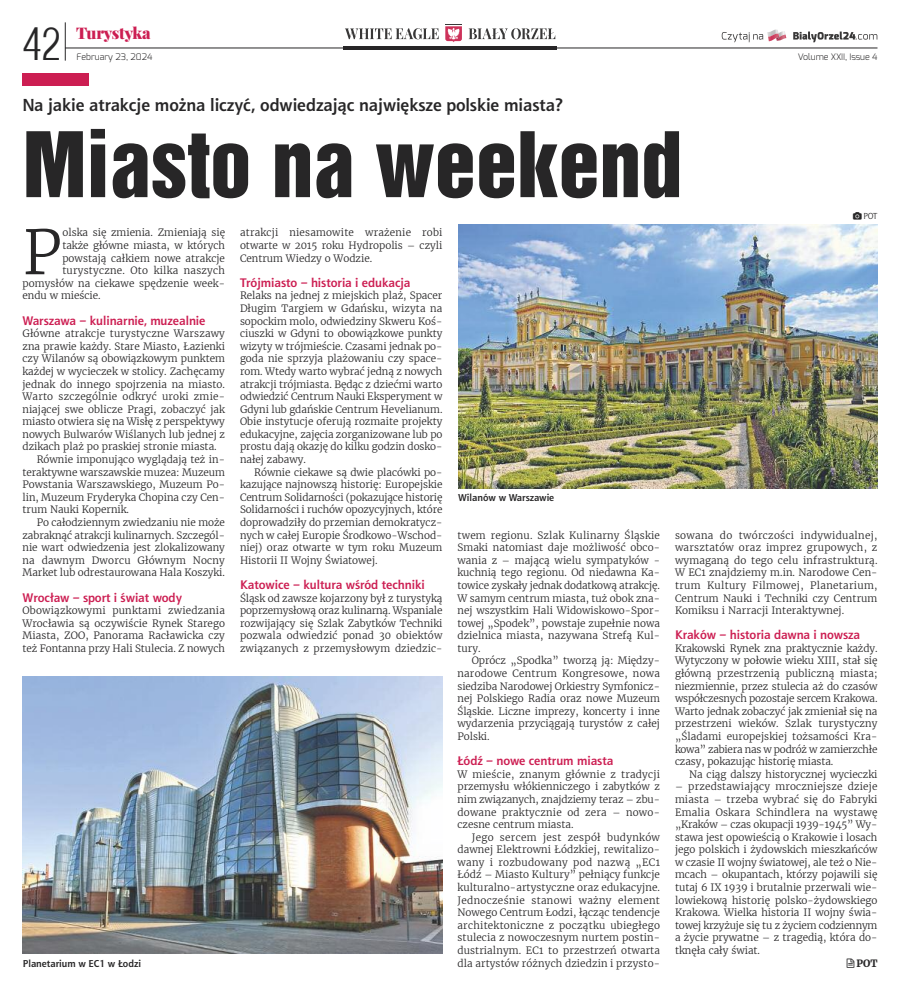
<style>
.page{position:relative;width:900px;height:990px;background:#fff}
.page>*{position:absolute;margin:0;border:0;box-sizing:border-box;transform-origin:0 0}
.t1{font:82.5px "Switzerland Inserat";color:#272627}
.t2{font:300 60.75px "Merriweather";color:#272627}
.t3{font:300 43.62px "Switzerland Cond";color:#272627}
.t4{font:700 17.5px "Aerton EFN";color:#272627}
.t5{font:900 15.62px "Playfair Display";letter-spacing:-.015em;color:#cc1e52}
.t6{font:700 12.5px "Aerton EFN";color:#cc1e52}
.t7{font:300 10px/12.6px "Merriweather";color:#272627;text-align:justify}
.t8{font:300 10px "Merriweather";letter-spacing:.02em;color:#272627}
.t9{font:700 10px "Aerton EFN";color:#272627}
.t10{font:700 10px "Merriweather";color:#272627}
.t11{font:300 9px "Exo";color:#272627}
.t12{font:8.75px "Aerton EFN";color:#272627}
</style>
<div class="page">
<div style="left:23px;top:73px;width:66px;height:12px;background:#cc1e52"></div>
<img style="left:458px;top:224px;width:419px;height:264px">
<img style="left:23px;top:677px;width:419px;height:276px">
<hr style="left:343px;top:47px;width:214px;height:3px;background:#272627">
<hr style="left:65px;top:48px;width:813px;height:1px;background:#272627">
<hr style="left:65px;top:22px;width:1px;height:39px;background:#272627">
<svg style="left:722px;top:30px;width:64px;height:12px"></svg>
<svg style="left:793px;top:32px;width:84px;height:10px"></svg>
<svg style="left:345px;top:28px;width:94px;height:11px"></svg>
<svg style="left:469px;top:28px;width:86px;height:11px"></svg>
<svg style="left:445px;top:24px;width:17px;height:18px"></svg>
<h3 class="t3" style="left:22px;top:19px;width:40px">42</h3>
<h3 class="t5" style="left:76px;top:25px;width:76px">Turystyka</h3>
<p class="t11" style="left:77px;top:51px;width:77px">February 23, 2024</p>
<p class="t11" style="left:798px;top:51px;width:81px">Volume XXII, Issue 4</p>
<h3 class="t4" style="left:23px;top:98px;width:542px">Na jakie atrakcje można liczyć, odwiedzając największe polskie miasta?</h3>
<h1 class="t1" style="left:23px;top:113px;width:661px">Miasto na weekend</h1>
<p class="t12" style="left:864px;top:212px;width:15px">POT</p>
<h2 class="t2" style="left:23px;top:215px;width:40px">P</h2>
<p class="t7" style="left:62px;top:227px;width:164px">olska się zmienia. Zmieniają się</p>
<p class="t7" style="left:62px;top:239px;width:164px">także główne miasta, w których</p>
<p class="t7" style="left:62px;top:252px;width:164px">powstają całkiem nowe atrakcje</p>
<p class="t8" style="left:62px;top:264px;width:164px">turystyczne. Oto kilka naszych</p>
<p class="t7" style="left:23px;top:277px;width:204px">pomysłów na ciekawe spędzenie week-</p>
<p class="t7" style="left:23px;top:290px;width:80px">endu w mieście.</p>
<p class="t6" style="left:23px;top:315px;width:185px">Warszawa – kulinarnie, muzealnie</p>
<p class="t7" style="left:23px;top:327px;width:204px">Główne atrakcje turystyczne Warszawy</p>
<p class="t7" style="left:23px;top:340px;width:204px">zna prawie każdy. Stare Miasto, Łazienki</p>
<p class="t7" style="left:23px;top:353px;width:204px">czy Wilanów są obowiązkowym punktem</p>
<p class="t7" style="left:23px;top:365px;width:204px">każdej w wycieczek w stolicy. Zachęcamy</p>
<p class="t7" style="left:23px;top:378px;width:204px">jednak do innego spojrzenia na miasto.</p>
<p class="t8" style="left:23px;top:390px;width:204px">Warto szczególnie odkryć uroki zmie-</p>
<p class="t7" style="left:23px;top:403px;width:204px">niającej swe oblicze Pragi, zobaczyć jak</p>
<p class="t7" style="left:23px;top:415px;width:204px">miasto otwiera się na Wisłę z perspektywy</p>
<p class="t7" style="left:23px;top:428px;width:204px">nowych Bulwarów Wiślanych lub jednej z</p>
<p class="t7" style="left:23px;top:441px;width:196px">dzikach plaż po praskiej stronie miasta.</p>
<p class="t7" style="left:37px;top:453px;width:190px">Równie imponująco wyglądają też in-</p>
<p class="t7" style="left:23px;top:466px;width:204px">teraktywne warszawskie muzea: Muzeum</p>
<p class="t7" style="left:23px;top:478px;width:204px">Powstania Warszawskiego, Muzeum Po-</p>
<p class="t7" style="left:23px;top:491px;width:204px">lin, Muzeum Fryderyka Chopina czy Cen-</p>
<p class="t7" style="left:23px;top:504px;width:108px">trum Nauki Kopernik.</p>
<p class="t7" style="left:37px;top:516px;width:190px">Po całodziennym zwiedzaniu nie może</p>
<p class="t7" style="left:23px;top:529px;width:204px">zabraknąć atrakcji kulinarnych. Szczegól-</p>
<p class="t7" style="left:23px;top:541px;width:204px">nie wart odwiedzenia jest zlokalizowany</p>
<p class="t8" style="left:23px;top:554px;width:204px">na dawnym Dworcu Głównym Nocny</p>
<p class="t7" style="left:23px;top:566px;width:204px">Market lub odrestaurowana Hala Koszyki.</p>
<p class="t6" style="left:23px;top:592px;width:161px">Wrocław – sport i świat wody</p>
<p class="t7" style="left:23px;top:604px;width:204px">Obowiązkowymi punktami zwiedzania Wrocławia są oczywiście Rynek Starego Miasta, ZOO, Panorama Racławicka czy też Fontanna przy Hali Stulecia. Z nowych</p>
<p class="t7" style="left:240px;top:227px;width:204px">atrakcji niesamowite wrażenie robi otwarte w 2015 roku Hydropolis – czyli Centrum Wiedzy o Wodzie.</p>
<p class="t6" style="left:240px;top:278px;width:172px">Trójmiasto – historia i edukacja</p>
<p class="t7" style="left:240px;top:290px;width:204px">Relaks na jednej z miejskich plaż, Spacer Długim Targiem w Gdańsku, wizyta na sopockim molo, odwiedziny Skweru Koś&shy;ciuszki w Gdyni to obowiązkowe punkty wizyty w trójmieście. Czasami jednak po&shy;goda nie sprzyja plażowaniu czy space&shy;rom. Wtedy warto wybrać jedną z nowych atrakcji trójmiasta. Będąc z dziećmi warto odwiedzić Centrum Nauki Eksperyment w Gdyni lub gdańskie Centrum Hevelianum.<br>Obie instytucje oferują rozmaite projekty edukacyjne, zajęcia zorganizowane lub po prostu dają okazję do kilku godzin dosko&shy;nałej zabawy.</p>
<p class="t7" style="left:240px;top:466px;width:204px;text-indent:14px">Równie ciekawe są dwie placówki po&shy;kazujące najnowszą historię: Europejskie Centrum Solidarności (pokazujące historię Solidarności i ruchów opozycyjnych, które doprowadziły do przemian demokratycz&shy;nych w całej Europie Środkowo-Wschod&shy;niej) oraz otwarte w tym roku Muzeum Historii II Wojny Światowej.</p>
<p class="t6" style="left:240px;top:580px;width:186px">Katowice – kultura wśród techniki</p>
<p class="t7" style="left:240px;top:592px;width:204px">Śląsk od zawsze kojarzony był z turystyką poprzemysłową oraz kulinarną. Wspaniale rozwijający się Szlak Zabytków Techniki pozwala odwiedzić ponad 30 obiektów związanych z przemysłowym dziedzic-</p>
<p class="t9" style="left:23px;top:959px;width:120px">Planetarium w EC1 w łodzi</p>
<p class="t9" style="left:458px;top:493px;width:98px">Wilanów w Warszawie</p>
<p class="t7" style="left:458px;top:529px;width:204px">twem regionu. Szlak Kulinarny Śląskie Smaki natomiast daje możliwość obco&shy;wania z – mającą wielu sympatyków - kuchnią tego regionu. Od niedawna Ka&shy;towice zyskały jednak dodatkową atrakcję.<br>W samym centrum miasta, tuż obok zna&shy;nej wszystkim Hali Widowiskowo-Spor&shy;towej „Spodek”, powstaje zupełnie nowa dzielnica miasta, nazywana Strefą Kul&shy;tury.</p>
<p class="t7" style="left:458px;top:655px;width:204px;text-indent:14px">Oprócz „Spodka” tworzą ją: Między&shy;narodowe Centrum Kongresowe, nowa siedziba Narodowej Orkiestry Symfonicz&shy;nej Polskiego Radia oraz nowe Muzeum Śląskie. Liczne imprezy, koncerty i inne wydarzenia przyciągają turystów z całej Polski.</p>
<p class="t6" style="left:458px;top:756px;width:157px">łódź – nowe centrum miasta</p>
<p class="t7" style="left:458px;top:768px;width:204px">W mieście, znanym głównie z tradycji przemysłu włókienniczego i zabytków z nim związanych, znajdziemy teraz – zbu&shy;dowane praktycznie od zera – nowo&shy;czesne centrum miasta.</p>
<p class="t7" style="left:458px;top:831px;width:204px;text-indent:14px">Jego sercem jest zespół budynków dawnej Elektrowni Łódzkiej, rewitalizo&shy;wany i rozbudowany pod nazwą „EC1<br>Łódź – Miasto Kultury” pełniący funkcje kulturalno-artystyczne oraz edukacyjne.<br>Jednocześnie stanowi ważny element Nowego Centrum Łodzi, łącząc tendencje architektoniczne z początku ubiegłego stulecia z nowoczesnym nurtem postin&shy;dustrialnym. EC1 to przestrzeń otwarta dla artystów różnych dziedzin i przysto-</p>
<p class="t7" style="left:675px;top:529px;width:204px">sowana do twórczości indywidualnej, warsztatów oraz imprez grupowych, z wymaganą do tego celu infrastrukturą.<br>W EC1 znajdziemy m.in. Narodowe Cen&shy;trum Kultury Filmowej, Planetarium, Centrum Nauki i Techniki czy Centrum Komiksu i Narracji Interaktywnej.</p>
<p class="t6" style="left:675px;top:630px;width:187px">Kraków – historia dawna i nowsza</p>
<p class="t7" style="left:675px;top:642px;width:204px">Krakowski Rynek zna praktycznie każdy.<br>Wytyczony w połowie wieku XIII, stał się główną przestrzenią publiczną miasta; niezmiennie, przez stulecia aż do czasów współczesnych pozostaje sercem Krakowa.<br>Warto jednak zobaczyć jak zmieniał się na przestrzeni wieków. Szlak turystyczny „Śladami europejskiej tożsamości Kra&shy;kowa” zabiera nas w podróż w zamierzchłe czasy, pokazując historię miasta.</p>
<p class="t7" style="left:689px;top:768px;width:190px">Na ciąg dalszy historycznej wycieczki</p>
<p class="t7" style="left:675px;top:780px;width:204px">– przedstawiający mroczniejsze dzieje miasta – trzeba wybrać się do Fabryki Emalia Oskara Schindlera na wystawę „Kraków – czas okupacji 1939-1945” Wy&shy;stawa jest opowieścią o Krakowie i losach jego polskich i żydowskich mieszkańców w czasie II wojny światowej, ale też o Nie&shy;mcach – okupantach, którzy pojawili się tutaj 6 IX 1939 i brutalnie przerwali wie&shy;lowiekową historię polsko-żydowskiego Krakowa. Wielka historia II wojny świa&shy;towej krzyżuje się tu z życiem codziennym a życie prywatne – z tragedią, która do&shy;tknęła cały świat.</p>
<p class="t10" style="left:856px;top:957px;width:23px">POt</p>
</div>
